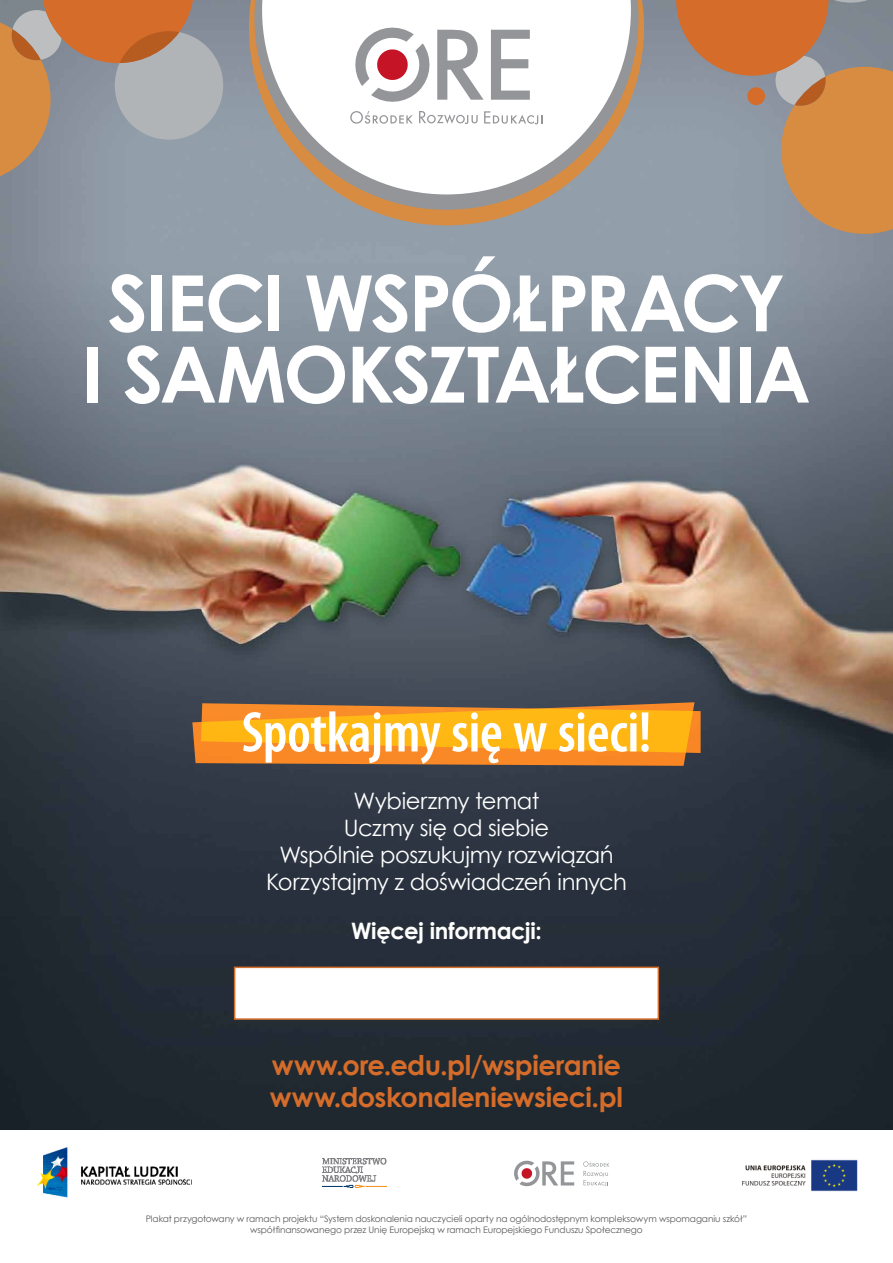
<style>
.page{position:relative;width:893px;height:1263px;background:#fff}
.page>*{position:absolute;margin:0;border:0;box-sizing:border-box;transform-origin:0 0}
.t1{font:700 77.7px/71.2px "Century Gothic";letter-spacing:-.035em;color:#fff;text-align:center}
.t2{font:600 condensed 57.9px "Myriad Pro";letter-spacing:-.005em;color:#fff}
.t3{font:700 27.3px/32.8px "Century Gothic";letter-spacing:-.015em;color:#d56c2a}
.t4{font:22.65px/27.2px "Century Gothic";letter-spacing:-.015em;color:#fff;text-align:center}
.t5{font:700 22.65px "Century Gothic";letter-spacing:-.015em;color:#fff}
.t6{font:9px/10.8px "Century Gothic";letter-spacing:-.01em;color:#58595b;text-align:center}
</style>
<div class="page">
<img style="left:0;top:0;width:893px;height:1129px">
<svg style="left:676px;top:0;width:217px;height:234px;background:#b18c6e"></svg>
<svg style="left:0;top:0;width:223px;height:183px;background:#aa9383"></svg>
<svg style="left:249px;top:0;width:395px;height:225px;background:#a4988d"></svg>
<svg style="left:254px;top:0;width:384px;height:210px;background:#a0978f"></svg>
<svg style="left:262px;top:0;width:369px;height:194px"></svg>
<svg style="left:491px;top:30px;width:39px;height:70px"></svg>
<svg style="left:352px;top:24px;width:132px;height:81px"></svg>
<svg style="left:419px;top:111px;width:59px;height:13px"></svg>
<svg style="left:484px;top:111px;width:59px;height:13px"></svg>
<svg style="left:350px;top:111px;width:63px;height:13px"></svg>
<img style="left:36px;top:1147px;width:156px;height:51px">
<img style="left:742px;top:1159px;width:115px;height:32px">
<svg style="left:514px;top:1160px;width:60px;height:27px"></svg>
<svg style="left:583px;top:1161px;width:26px;height:25px"></svg>
<img style="left:322px;top:1159px;width:64px;height:29px">
<svg style="left:192px;top:702px;width:509px;height:64px;background:#e99920"></svg>
<div style="left:234px;top:966px;width:425px;height:54px;background:#fff;border:2px solid #d56c2a"></div>
<h1 class="t1" style="left:82px;top:264px;width:730px">SIECI WSPÓŁPRACY<br>I SAMOKSZTAŁCENIA</h1>
<h2 class="t2" style="left:242px;top:696px;width:411px">Spotkajmy się w sieci!</h2>
<h3 class="t4" style="left:266px;top:786px;width:362px">Wybierzmy temat<br>Uczmy się od siebie<br>Wspólnie poszukujmy rozwiązań<br>Korzystajmy z doświadczeń innych</h3>
<h3 class="t5" style="left:351px;top:913px;width:192px">Więcej informacji:</h3>
<h3 class="t3" style="left:270px;top:1047px;width:355px">www.ore.edu.pl/wspieranie www.doskonaleniewsieci.pl</h3>
<p class="t6" style="left:146px;top:1213px;width:603px">Plakat przygotowany w ramach projektu “System doskonalenia nauczycieli oparty na ogólnodostępnym kompleksowym wspomaganiu szkół” współfinansowanego przez Unię Europejską w ramach Europejskiego Funduszu Społecznego</p>
</div>
